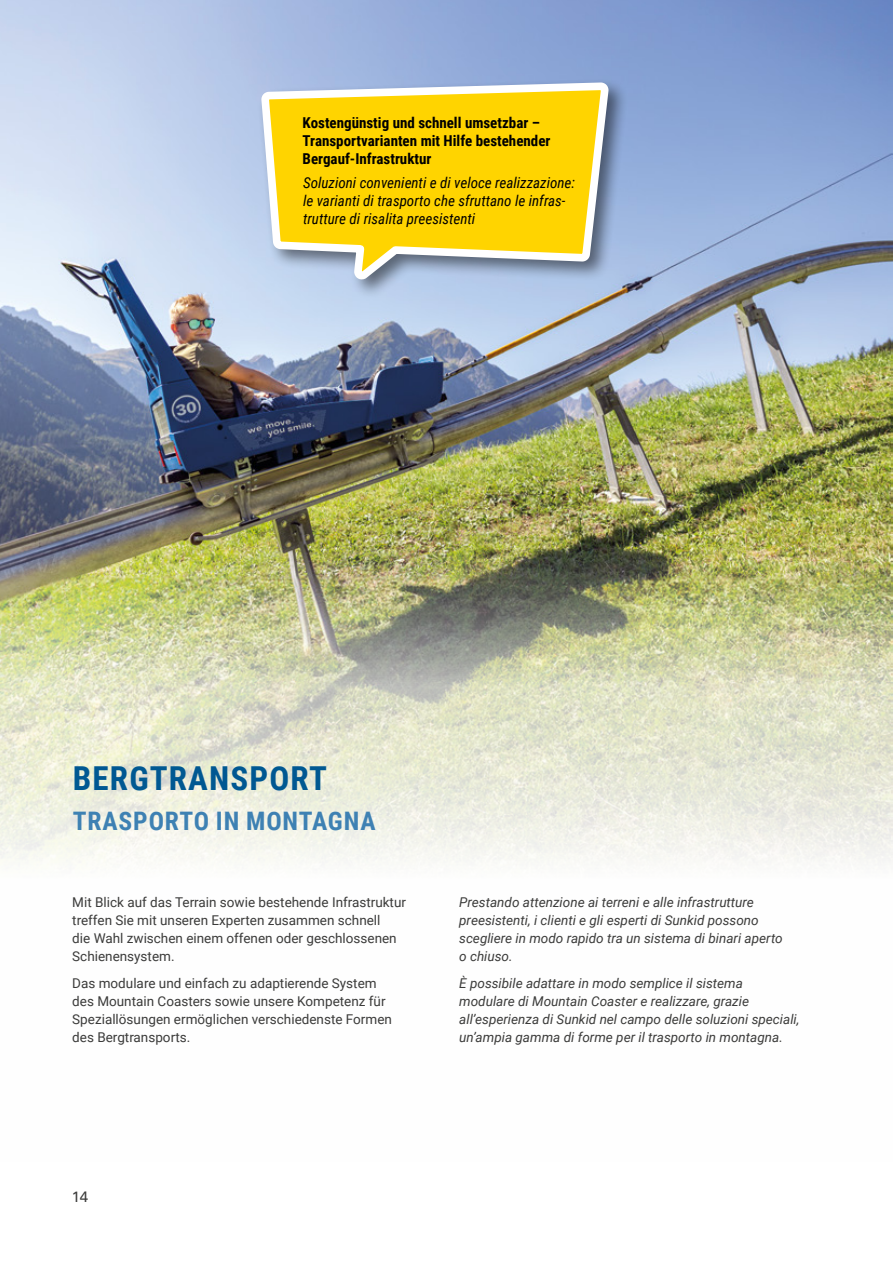
<style>
.page{position:relative;width:893px;height:1263px;background:#fff}
.page>*{position:absolute;margin:0;border:0;box-sizing:border-box;transform-origin:0 0}
.t1{font:700 33px "Roboto Condensed";letter-spacing:.035em;color:#005892}
.t2{font:700 25.5px "Roboto Condensed";letter-spacing:.035em;color:#3e81b3}
.t3{font:italic 15px/18px "Roboto Condensed";color:#000}
.t4{font:700 15px/18px "Roboto Condensed";color:#000}
.t5{font:15px "Univers";color:#3b3b3a}
.t6{font:italic 13.5px/18px "Roboto";color:#3b3b3a}
.t7{font:13.5px/18px "Roboto";color:#3b3b3a}
</style>
<div class="page">
<img style="left:0;top:0;width:893px;height:863px">
<div style="left:257px;top:78px;width:371px;height:221px;background:#000;opacity:.5"></div>
<svg style="left:257px;top:78px;width:358px;height:208px;background:#e6cf4b"></svg>
<p class="t4" style="left:303px;top:113px;width:249px">Kostengünstig und schnell umsetzbar –<br>Transportvarianten mit Hilfe bestehender<br>Bergauf-Infrastruktur</p>
<p class="t3" style="left:303px;top:173px;width:273px">Soluzioni convenienti e di veloce realizzazione: le varianti di trasporto che sfruttano le infras&shy;trutture di risalita preesistenti</p>
<h1 class="t1" style="left:73px;top:755px;width:256px">BERGTRANSPORT</h1>
<h2 class="t2" style="left:73px;top:803px;width:304px">TRASPORTO IN MONTAGNA</h2>
<p class="t7" style="left:72px;top:893px;width:335px">Mit Blick auf das Terrain sowie bestehende Infrastruktur treffen Sie mit unseren Experten zusammen schnell<br>die Wahl zwischen einem offenen oder geschlossenen Schienensystem.</p>
<p class="t7" style="left:72px;top:973px;width:321px">Das modulare und einfach zu adaptierende System des Mountain Coasters sowie unsere Kompetenz für Speziallösungen ermöglichen verschiedenste Formen des Bergtransports.</p>
<p class="t6" style="left:459px;top:893px;width:325px">Prestando attenzione ai terreni e alle infrastrutture preesistenti, i clienti e gli esperti di Sunkid possono scegliere in modo rapido tra un sistema di binari aperto o chiuso.</p>
<p class="t6" style="left:459px;top:973px;width:342px">È possibile adattare in modo semplice il sistema modulare di Mountain Coaster e realizzare, grazie all’esperienza di Sunkid nel campo delle soluzioni speciali, un’ampia gamma di forme per il trasporto in montagna.</p>
<p class="t5" style="left:72px;top:1188px;width:18px">14</p>
</div>
